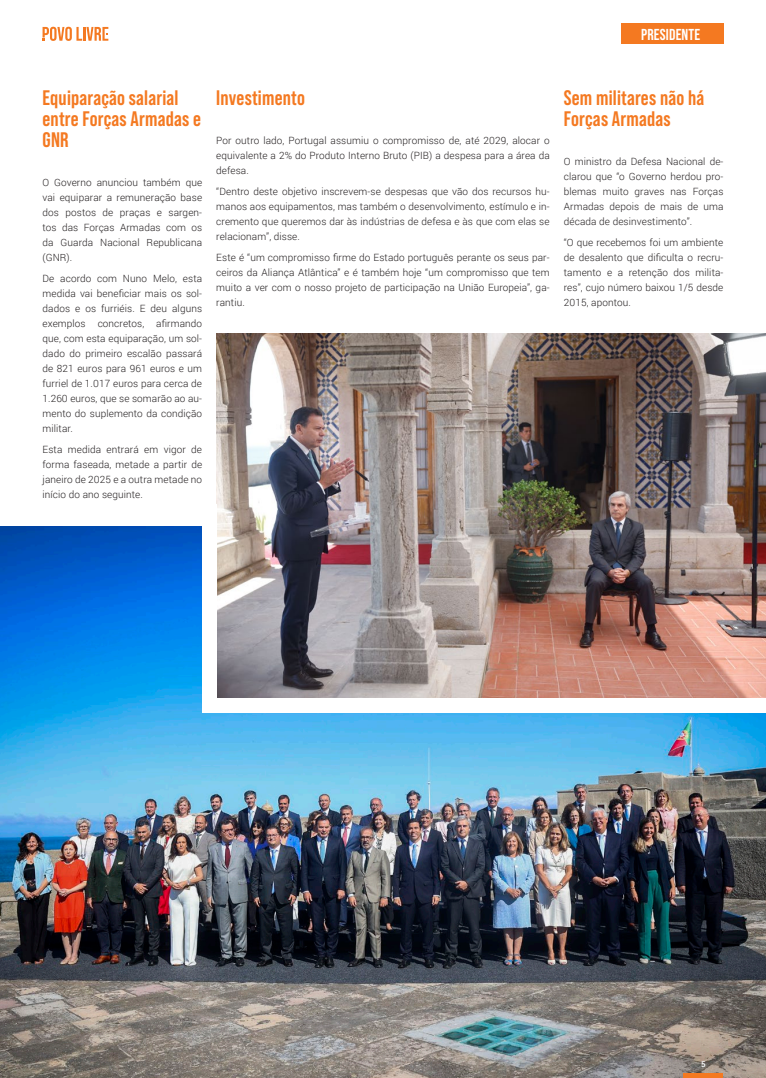
<style>
.page{position:relative;width:766px;height:1078px;background:#fff}
.page>*{position:absolute;margin:0;border:0;box-sizing:border-box;transform-origin:0 0}
.t1{font:700 21px/21px "Bebas Neue Pro";letter-spacing:.01em;color:#f47921}
.t2{font:700 15.8px "Bebas Neue Pro";letter-spacing:.01em;color:#fff}
.t3{font:300 10px/15px "Roboto";letter-spacing:.01em;color:#231f20;text-align:justify}
.t4{font:500 8px "Roboto";color:#fff}
</style>
<div class="page">
<img style="left:0;top:526px;width:765px;height:551px">
<hr style="left:683px;top:1073px;width:40px;height:4px;background:#f47921">
<svg style="left:43px;top:27px;width:65px;height:14px"></svg>
<div style="left:621px;top:24px;width:102px;height:20px;background:#f47921"></div>
<img style="left:216px;top:334px;width:549px;height:364px">
<div style="left:202px;top:504px;width:14px;height:194px;background:#fff"></div>
<div style="left:202px;top:698px;width:563px;height:14px;background:#fff"></div>
<p class="t2" style="left:641px;top:25px;width:60px">PRESIDENTE</p>
<p class="t1" style="left:43px;top:87px;width:160px">Equiparação salarial entre Forças Armadas e<br>GNR</p>
<p class="t1" style="left:216px;top:87px;width:90px">Investimento</p>
<p class="t3" style="left:43px;top:174px;width:161px">O Governo anunciou também que vai equiparar a remuneração base dos postos de praças e sargen&shy;tos das Forças Armadas com os da Guarda Nacional Republicana (GNR).</p>
<p class="t3" style="left:43px;top:270px;width:161px">De acordo com Nuno Melo, esta medida vai beneficiar mais os sol&shy;dados e os furriéis. E deu alguns exemplos concretos, afirmando que, com esta equiparação, um sol&shy;dado do primeiro escalão passará de 821 euros para 961 euros e um furriel de 1.017 euros para cerca de 1.260 euros, que se somarão ao au&shy;mento do suplemento da condição militar.</p>
<p class="t3" style="left:43px;top:441px;width:161px">Esta medida entrará em vigor de forma faseada, metade a partir de janeiro de 2025 e a outra metade no início do ano seguinte.</p>
<p class="t3" style="left:216px;top:132px;width:335px">Por outro lado, Portugal assumiu o compromisso de, até 2029, alocar o equivalente a 2% do Produto Interno Bruto (PIB) a despesa para a área da defesa.</p>
<p class="t3" style="left:216px;top:183px;width:335px">“Dentro deste objetivo inscrevem-se despesas que vão dos recursos hu&shy;manos aos equipamentos, mas também o desenvolvimento, estímulo e in&shy;cremento que queremos dar às indústrias de defesa e às que com elas se relacionam”, disse.</p>
<p class="t3" style="left:216px;top:249px;width:335px">Este é “um compromisso firme do Estado português perante os seus par&shy;ceiros da Aliança Atlântica” e é também hoje “um compromisso que tem muito a ver com o nosso projeto de participação na União Europeia”, ga&shy;rantiu.</p>
<p class="t1" style="left:563px;top:87px;width:142px">Sem militares não há<br>Forças Armadas</p>
<p class="t3" style="left:563px;top:153px;width:161px">O ministro da Defesa Nacional de&shy;clarou que “o Governo herdou pro&shy;blemas muito graves nas Forças Armadas depois de mais de uma década de desinvestimento”.</p>
<p class="t3" style="left:563px;top:234px;width:161px">“O que recebemos foi um ambiente de desalento que dificulta o recru&shy;tamento e a retenção dos milita&shy;res”, cujo número baixou 1/5 desde 2015, apontou.</p>
<p class="t4" style="left:701px;top:1058px;width:6px">5</p>
</div>
